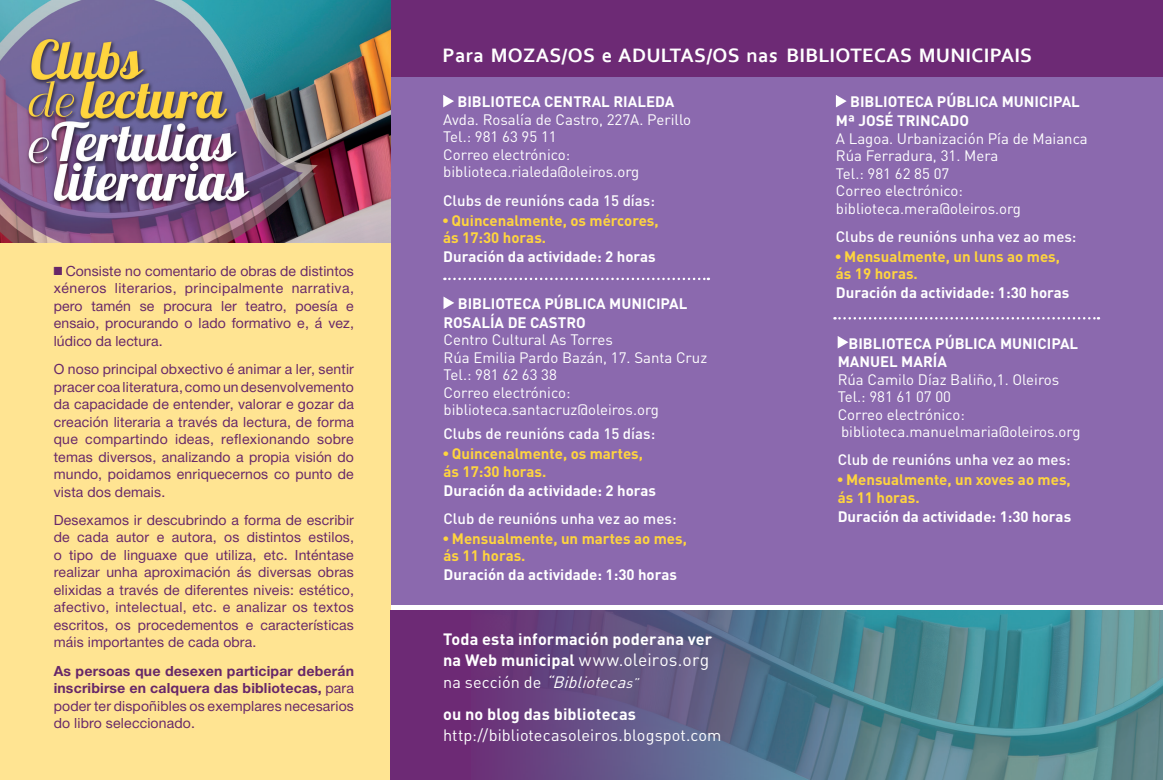
<style>
.page{position:relative;width:1163px;height:780px;background:#fff}
.page>*{position:absolute;margin:0;border:0;box-sizing:border-box;transform-origin:0 0}
.t1{font:700 20.38px "Corbel";letter-spacing:.015em;color:#fff}
.t2{font:17.5px "DIN";letter-spacing:.005em;color:#fff}
.t3{font:16.25px "DIN";letter-spacing:.005em;color:#fff}
.t4{font:700 16.25px "DIN";letter-spacing:.01em;color:#fff}
.t5{font:15px/17.5px "NH55";letter-spacing:.01em;color:#672769;text-align:justify}
.t6{font:15px "DIN";color:#fff}
.t7{font:700 15px "DIN";color:#fff}
.t8{font:700 15px "DIN";color:#ffd53e}
.t9{font:15px/17.5px "NH75";letter-spacing:.01em;color:#672769;text-align:justify}
.t10{font:500 15px "DIN";color:#fff}
.t11{font:6.25px "Monotype Sorts";color:#ffd53e}
.s1{font-family:"Monotype Sorts";font-size:11.25px}
.s2{font-family:"NH55"}
.s3{font-weight:700;font-size:16.25px}
.s4{font-style:italic}
.s5{font-style:italic;font-size:13.75px}
</style>
<div class="page">
<div style="left:390px;top:69px;width:772px;height:536px;background:#8b69ae"></div>
<div style="left:0;top:0;width:390px;height:780px;background:#ffe492"></div>
<div style="left:390px;top:610px;width:772px;height:170px;background:#6d2a75"></div>
<img style="left:492px;top:610px;width:670px;height:170px">
<svg style="left:443px;top:95px;width:11px;height:12px"></svg>
<svg style="left:835px;top:95px;width:11px;height:12px"></svg>
<div style="left:0;top:0;width:1162px;height:77px;background:#6d2a75"></div>
<svg style="left:443px;top:296px;width:11px;height:13px"></svg>
<svg style="left:837px;top:336px;width:11px;height:12px"></svg>
<img style="left:0;top:0;width:390px;height:243px">
<svg style="left:444px;top:277px;width:264px;height:3px"></svg>
<svg style="left:834px;top:317px;width:264px;height:2px"></svg>
<p class="t5" style="left:54px;top:263px;width:302px"><span class="s1">n</span> Consiste no comentario de obras de distintos xéneros literarios, principalmente narrativa, pero tamén se procura ler teatro, poesía e ensaio, procurando o lado formativo e, á vez, lúdico da lectura.</p>
<p class="t5" style="left:54px;top:361px;width:302px">O noso principal obxectivo é animar a ler, sentir pracer coa literatura, como un desenvolvemento da capacidade de entender, valorar e gozar da creación literaria a través da lectura, de forma que compartindo ideas, reflexionando sobre temas diversos, analizando a propia visión do mundo, poidamos enriquecernos co punto de vista dos demais.</p>
<p class="t5" style="left:54px;top:512px;width:302px">Desexamos ir descubrindo a forma de escribir de cada autor e autora, os distintos estilos, o tipo de linguaxe que utiliza, etc. Inténtase realizar unha aproximación ás diversas obras elixidas a través de diferentes niveis: estético, afectivo, intelectual, etc. e analizar os textos escritos, os procedementos e características máis importantes de cada obra.</p>
<p class="t9" style="left:54px;top:663px;width:302px">As persoas que desexen participar deberán inscribirse en calquera das bibliotecas, <span class="s2">para poder ter dispoñibles os exemplares necesarios do libro seleccionado.</span></p>
<p class="t1" style="left:442px;top:42px;width:591px">Para MOZAS/OS e ADULTAS/OS nas BIBLIOTECAS MUNICIPAIS</p>
<p class="t7" style="left:457px;top:92px;width:218px">BIBLIOTECA CENTRAL RIALEDA</p>
<p class="t6" style="left:443px;top:110px;width:249px">Avda. Rosalía de Castro, 227A. Perillo</p>
<p class="t6" style="left:443px;top:128px;width:115px">Tel.: 981 63 95 11</p>
<p class="t6" style="left:443px;top:145px;width:129px">Correo electrónico:</p>
<p class="t6" style="left:443px;top:163px;width:197px">biblioteca.rialeda@oleiros.org</p>
<p class="t10" style="left:443px;top:190px;width:213px">Clubs de reunións cada 15 días:</p>
<p class="t11" style="left:443px;top:217px;width:6px">l</p>
<p class="t8" style="left:451px;top:210px;width:208px">Quincenalmente, os mércores,</p>
<p class="t8" style="left:443px;top:228px;width:104px">ás 17:30 horas.</p>
<p class="t7" style="left:443px;top:247px;width:214px">Duración da actividade: 2 horas</p>
<p class="t7" style="left:457px;top:294px;width:231px">BIBLIOTECA PÚBLICA MUNICIPAL</p>
<p class="t7" style="left:443px;top:312px;width:144px">ROSALÍA DE CASTRO</p>
<p class="t6" style="left:443px;top:330px;width:171px">Centro Cultural As Torres</p>
<p class="t6" style="left:443px;top:348px;width:265px">Rúa Emilia Pardo Bazán, 17. Santa Cruz</p>
<p class="t6" style="left:443px;top:365px;width:115px">Tel.: 981 62 63 38</p>
<p class="t6" style="left:443px;top:383px;width:129px">Correo electrónico:</p>
<p class="t6" style="left:443px;top:400px;width:217px">biblioteca.santacruz@oleiros.org</p>
<p class="t10" style="left:443px;top:424px;width:213px">Clubs de reunións cada 15 días:</p>
<p class="t11" style="left:443px;top:451px;width:6px">l</p>
<p class="t8" style="left:452px;top:444px;width:192px">Quincenalmente, os martes,</p>
<p class="t8" style="left:443px;top:461px;width:104px">ás 17:30 horas.</p>
<p class="t7" style="left:443px;top:480px;width:214px">Duración da actividade: 2 horas</p>
<p class="t10" style="left:443px;top:508px;width:234px">Club de reunións unha vez ao mes:</p>
<p class="t11" style="left:443px;top:535px;width:6px">l</p>
<p class="t8" style="left:452px;top:528px;width:236px">Mensualmente, un martes ao mes,</p>
<p class="t8" style="left:443px;top:546px;width:83px">ás 11 horas.</p>
<p class="t7" style="left:443px;top:564px;width:235px">Duración da actividade: 1:30 horas</p>
<p class="t4" style="left:443px;top:628px;width:270px">Toda esta información poderana ver</p>
<p class="t2" style="left:443px;top:649px;width:267px"><span class="s3">na Web municipal</span> www.oleiros.org</p>
<p class="t3" style="left:443px;top:671px;width:201px">n a s e c c i ó n d e <span class="s4">“Biblioteca</span><span class="s5">s”</span></p>
<p class="t4" style="left:443px;top:703px;width:194px">ou no blog das bibliotecas</p>
<p class="t3" style="left:443px;top:724px;width:280px">http://bibliotecasoleiros.blogspot.com</p>
<p class="t7" style="left:850px;top:92px;width:231px">BIBLIOTECA PÚBLICA MUNICIPAL</p>
<p class="t7" style="left:835px;top:111px;width:135px">Mª JOSÉ TRINCADO</p>
<p class="t6" style="left:835px;top:129px;width:253px">A Lagoa. Urbanización Pía de Maianca</p>
<p class="t6" style="left:835px;top:146px;width:164px">Rúa Ferradura, 31. Mera</p>
<p class="t6" style="left:835px;top:164px;width:115px">Tel.: 981 62 85 07</p>
<p class="t6" style="left:835px;top:181px;width:129px">Correo electrónico:</p>
<p class="t6" style="left:835px;top:199px;width:187px">biblioteca.mera@oleiros.org</p>
<p class="t10" style="left:835px;top:227px;width:242px">Clubs de reunións unha vez ao mes:</p>
<p class="t11" style="left:835px;top:254px;width:6px">l</p>
<p class="t8" style="left:844px;top:247px;width:217px">Mensualmente, un luns ao mes,</p>
<p class="t8" style="left:835px;top:264px;width:83px">ás 19 horas.</p>
<p class="t7" style="left:835px;top:283px;width:235px">Duración da actividade: 1:30 horas</p>
<p class="t7" style="left:848px;top:333px;width:231px">BIBLIOTECA PÚBLICA MUNICIPAL</p>
<p class="t7" style="left:837px;top:352px;width:111px">MANUEL MARÍA</p>
<p class="t6" style="left:837px;top:370px;width:223px">Rúa Camilo Díaz Baliño,1. Oleiros</p>
<p class="t6" style="left:837px;top:387px;width:115px">Tel.: 981 61 07 00</p>
<p class="t6" style="left:837px;top:405px;width:129px">Correo electrónico:</p>
<p class="t6" style="left:841px;top:422px;width:241px">biblioteca.manuelmaria@oleiros.org</p>
<p class="t10" style="left:837px;top:450px;width:234px">Club de reunións unha vez ao mes:</p>
<p class="t11" style="left:837px;top:477px;width:6px">l</p>
<p class="t8" style="left:846px;top:470px;width:226px">Mensualmente, un xoves ao mes,</p>
<p class="t8" style="left:837px;top:487px;width:83px">ás 11 horas.</p>
<p class="t7" style="left:837px;top:506px;width:235px">Duración da actividade: 1:30 horas</p>
</div>
